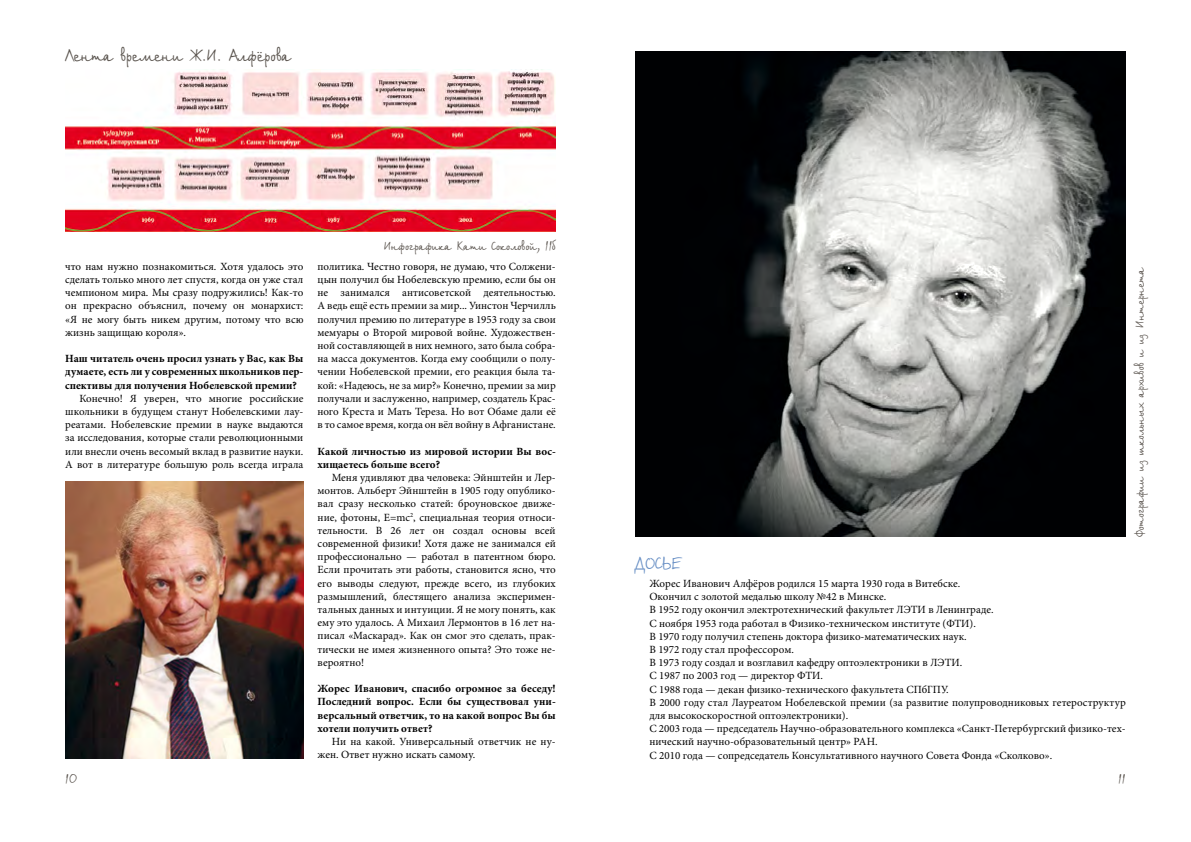
<style>
.page{position:relative;width:1191px;height:842px;background:#fff}
.page>*{position:absolute;margin:0;border:0;box-sizing:border-box;transform-origin:0 0}
.t1{font:17px "Birch CTT";color:#59534d;scale:.9 1}
.t2{font:17px "Birch CTT";letter-spacing:.025em;color:#668ec4;scale:.9 1}
.t3{font:12px "Birch CTT";color:#59534d;scale:.9 1}
.t4{font:12px "Birch CTT";color:#59534d}
.t5{font:11px/13.2px "Minion Pro";color:#000;text-align:justify}
.t6{font:700 11px/13.2px "Minion Pro";color:#000;text-align:justify}
</style>
<div class="page">
<img style="left:635px;top:51px;width:490px;height:486px">
<img style="left:65px;top:71px;width:491px;height:161px">
<img style="left:65px;top:482px;width:238px;height:277px">
<h1 class="t1" style="left:65px;top:44px;width:253px">Лента времени Ж.И. Алфёрова</h1>
<p class="t5" style="left:65px;top:260px;width:240px">что нам нужно познакомиться. Хотя удалось это сделать только много лет спустя, когда он уже стал чемпионом мира. Мы сразу подружились! Как-то он прекрасно объяснил, почему он монархист: «Я не могу быть никем другим, потому что всю жизнь защищаю короля».</p>
<p class="t6" style="left:65px;top:352px;width:240px">Наш читатель очень просил узнать у Вас, как Вы думаете, есть ли у современных школьников пер&shy;спективы для получения Нобелевской премии?</p>
<p class="t5" style="left:65px;top:392px;width:240px;text-indent:14px">Конечно! Я уверен, что многие российские школьники в будущем станут Нобелевскими лау&shy;реатами. Нобелевские премии в науке выдаются за исследования, которые стали революционными или внесли очень весомый вклад в развитие науки.<br>А вот в литературе большую роль всегда играла</p>
<p class="t3" style="left:384px;top:238px;width:192px">Инфографика Кати Соколовой, 11б</p>
<p class="t5" style="left:317px;top:260px;width:240px">политика. Честно говоря, не думаю, что Солжени&shy;цын получил бы Нобелевскую премию, если бы он не занимался антисоветской деятельностью.<br>А ведь ещё есть премии за мир... Уинстон Черчилль получил премию по литературе в 1953 году за свои мемуары о Второй мировой войне. Художествен&shy;ной составляющей в них немного, зато была собра&shy;на масса документов. Когда ему сообщили о полу&shy;чении Нобелевской премии, его реакция была та&shy;кой: «Надеюсь, не за мир?» Конечно, премии за мир получали и заслуженно, например, создатель Крас&shy;ного Креста и Мать Тереза. Но вот Обаме дали её в то самое время, когда он вёл войну в Афганистане.</p>
<p class="t6" style="left:317px;top:444px;width:240px">Какой личностью из мировой истории Вы вос&shy;хищаетесь больше всего?</p>
<p class="t5" style="left:317px;top:471px;width:240px;text-indent:14px">Меня удивляют два человека: Эйнштейн и Лер&shy;монтов. Альберт Эйнштейн в 1905 году опублико&shy;вал сразу несколько статей: броуновское движе&shy;ние, фотоны, E=mc<sup>2</sup>, специальная теория относи&shy;тельности. В 26 лет он создал основы всей современной физики! Хотя даже не занимался ей профессионально — работал в патентном бюро.<br>Если прочитать эти работы, становится ясно, что его выводы следуют, прежде всего, из глубоких размышлений, блестящего анализа эксперимен&shy;тальных данных и интуиции. Я не могу понять, как ему это удалось. А Михаил Лермонтов в 16 лет на&shy;писал «Маскарад». Как он смог это сделать, прак&shy;тически не имея жизненного опыта? Это тоже не&shy;вероятно!</p>
<p class="t6" style="left:317px;top:682px;width:240px">Жорес Иванович, спасибо огромное за беседу!<br>Последний вопрос. Если бы существовал уни&shy;версальный ответчик, то на какой вопрос Вы бы хотели получить ответ?</p>
<p class="t5" style="left:317px;top:735px;width:240px;text-indent:14px">Ни на какой. Универсальный ответчик не ну&shy;жен. Ответ нужно искать самому.</p>
<h1 class="t2" style="left:635px;top:552px;width:52px">ДОСЬЕ</h1>
<p class="t5" style="left:649px;top:577px;width:478px;text-align:left">Жорес Иванович Алфёров родился 15 марта 1930 года в Витебске.<br>Окончил с золотой медалью школу №42 в Минске.<br>В 1952 году окончил электротехнический факультет ЛЭТИ в Ленинграде.<br>С ноября 1953 года работал в Физико-техническом институте (ФТИ).<br>В 1970 году получил степень доктора физико-математических наук.<br>В 1972 году стал профессором.<br>В 1973 году создал и возглавил кафедру оптоэлектроники в ЛЭТИ.<br>С 1987 по 2003 год — директор ФТИ.<br>С 1988 года — декан физико-технического факультета СПбГПУ.<br>В 2000 году стал Лауреатом Нобелевской премии (за развитие полупроводниковых гетероструктур для высокоскоростной оптоэлектроники).<br>С 2003 года — председатель Научно-образовательного комплекса «Санкт-Петербургский физико-тех&shy;нический научно-образовательный центр» РАН.<br>С 2010 года — сопредседатель Консультативного научного Совета Фонда «Сколково».</p>
<p class="t4" style="left:65px;top:771px;width:13px">10</p>
<p class="t4" style="left:1118px;top:771px;width:9px">11</p>
<p class="t3" style="left:1132px;top:537px;width:302px;rotate:-90deg">Фотографии из школьных архивов и из Интернета</p>
</div>
